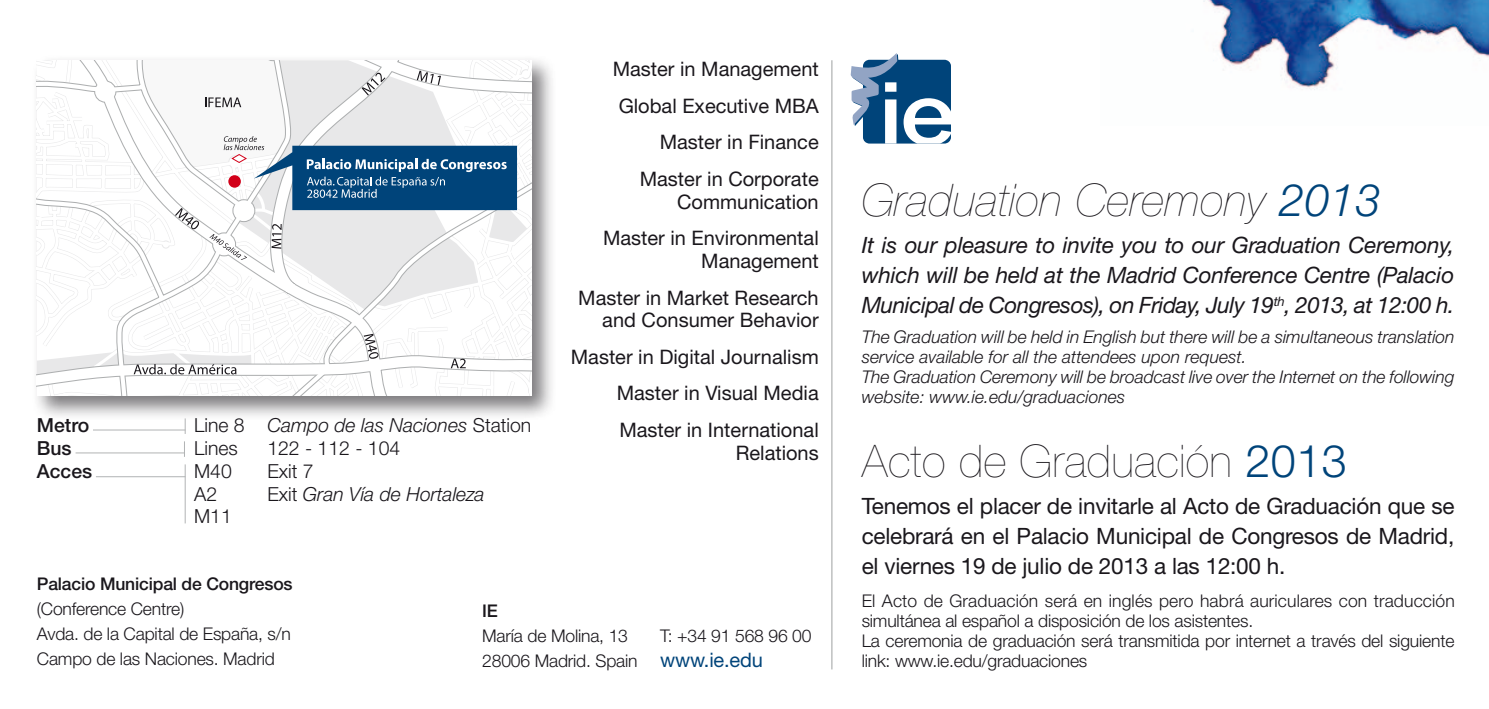
<style>
.page{position:relative;width:1489px;height:709px;background:#fff}
.page>*{position:absolute;margin:0;border:0;box-sizing:border-box;transform-origin:0 0}
.t1{font:italic 200 45px "Helvetica Neue";letter-spacing:.01em;color:#1a171c}
.t2{font:200 45px "Helvetica Neue";letter-spacing:.01em;color:#1a171c}
.t3{font:italic 22.5px/30px "Helvetica Neue";letter-spacing:-.02em;color:#1a171c;text-align:justify}
.t4{font:22.5px/30px "Helvetica Neue";letter-spacing:-.01em;color:#1a171c;text-align:justify}
.t5{font:20px/36.8px "Helvetica Neue";color:#1a171c;text-align:right}
.t6{font:20px "Helvetica Neue";letter-spacing:-.01em;color:#00447a}
.t7{font:italic 300 19.5px "Helvetica Neue";color:#1a171c}
.t8{font:300 19.5px "Helvetica Neue";color:#1a171c}
.t9{font:500 19.5px "Helvetica Neue";color:#1a171c}
.t10{font:300 17.5px/25px "Helvetica Neue";letter-spacing:-.01em;color:#1a171c}
.t11{font:italic 300 17.5px/20px "Helvetica Neue";color:#1a171c}
.t12{font:500 17.5px "Helvetica Neue";letter-spacing:-.01em;color:#1a171c}
.s1{font-style:normal}
.s2{font-weight:300;color:#00447a}
</style>
<div class="page">
<svg style="left:850px;top:53px;width:100px;height:91px"></svg>
<hr style="left:831px;top:60px;width:1px;height:609px;background:#b1b3b4">
<div style="left:31px;top:54px;width:525px;height:366px;background:#1a171c;opacity:.57"></div>
<svg style="left:37px;top:60px;width:494px;height:336px"></svg>
<svg style="left:138px;top:60px;width:393px;height:200px"></svg>
<hr style="left:93px;top:429px;width:92px;height:1px;background:#b1b3b4">
<svg style="left:185px;top:418px;width:1px;height:16px"></svg>
<hr style="left:96px;top:476px;width:89px;height:1px;background:#b1b3b4">
<hr style="left:185px;top:464px;width:1px;height:59px;background:#b1b3b4">
<hr style="left:76px;top:452px;width:109px;height:1px;background:#b1b3b4">
<svg style="left:184px;top:441px;width:1px;height:16px"></svg>
<img style="left:1203px;top:0;width:285px;height:90px">
<p class="t9" style="left:37px;top:413px;width:54px">Metro</p>
<p class="t7" style="left:194px;top:413px;width:339px"><span class="s1">Line 8</span> Campo de las Naciones <span class="s1">Station</span></p>
<p class="t9" style="left:37px;top:436px;width:36px">Bus</p>
<p class="t8" style="left:194px;top:436px;width:45px">Lines</p>
<p class="t8" style="left:267px;top:436px;width:134px">122 - 112 - 104</p>
<p class="t9" style="left:37px;top:459px;width:57px">Acces</p>
<p class="t8" style="left:194px;top:459px;width:39px">M40</p>
<p class="t8" style="left:267px;top:459px;width:48px">Exit 7</p>
<p class="t8" style="left:194px;top:481px;width:24px">A2</p>
<p class="t7" style="left:267px;top:482px;width:219px"><span class="s1">Exit</span> Gran Vía de Hortaleza</p>
<p class="t8" style="left:194px;top:504px;width:39px">M11</p>
<p class="t5" style="left:612px;top:50px;width:208px">Master in Management<br>Global Executive MBA<br>Master in Finance<br>Master in Corporate</p>
<p class="t5" style="left:603px;top:183px;width:217px">Communication<br>Master in Environmental</p>
<p class="t5" style="left:578px;top:242px;width:242px">Management<br>Master in Market Research</p>
<p class="t5" style="left:571px;top:301px;width:249px">and Consumer Behavior<br>Master in Digital Journalism<br>Master in Visual Media<br>Master in International</p>
<p class="t5" style="left:735px;top:434px;width:84px">Relations</p>
<p class="t12" style="left:37px;top:573px;width:257px">Palacio Municipal de Congresos</p>
<p class="t10" style="left:37px;top:596px;width:255px">(Conference Centre)<br>Avda. de la Capital de España, s/n<br>Campo de las Naciones. Madrid</p>
<p class="t12" style="left:482px;top:600px;width:17px">IE</p>
<p class="t10" style="left:482px;top:623px;width:157px">María de Molina, 13<br>28006 Madrid. Spain</p>
<p class="t10" style="left:660px;top:623px;width:153px">T: +34 91 568 96 00</p>
<p class="t6" style="left:660px;top:648px;width:104px">www.ie.edu</p>
<h1 class="t1" style="left:861px;top:175px;width:520px">Graduation Ceremony <span class="s2">2013</span></h1>
<p class="t3" style="left:861px;top:230px;width:594px">It is our pleasure to invite you to our Graduation Ceremony, which will be held at the Madrid Conference Centre (Palacio Municipal de Congresos), on Friday, July 19<sup>th</sup>, 2013, at 12:00 h.</p>
<p class="t11" style="left:861px;top:326px;width:594px">The Graduation will be held in English but there will be a simultaneous translation service available for all the attendees upon request.<br>The Graduation Ceremony will be broadcast live over the Internet on the following website: www.ie.edu/graduaciones</p>
<h1 class="t2" style="left:861px;top:435px;width:487px">Acto de Graduación <span class="s2">2013</span></h1>
<p class="t4" style="left:861px;top:490px;width:594px">Tenemos el placer de invitarle al Acto de Graduación que se celebrará en el Palacio Municipal de Congresos de Madrid, el viernes 19 de julio de 2013 a las 12:00 h.</p>
<p class="t10" style="left:861px;top:590px;width:594px;line-height:20px">El Acto de Graduación será en inglés pero habrá auriculares con traducción simultánea al español a disposición de los asistentes.<br>La ceremonia de graduación será transmitida por internet a través del siguiente link: www.ie.edu/graduaciones</p>
</div>
